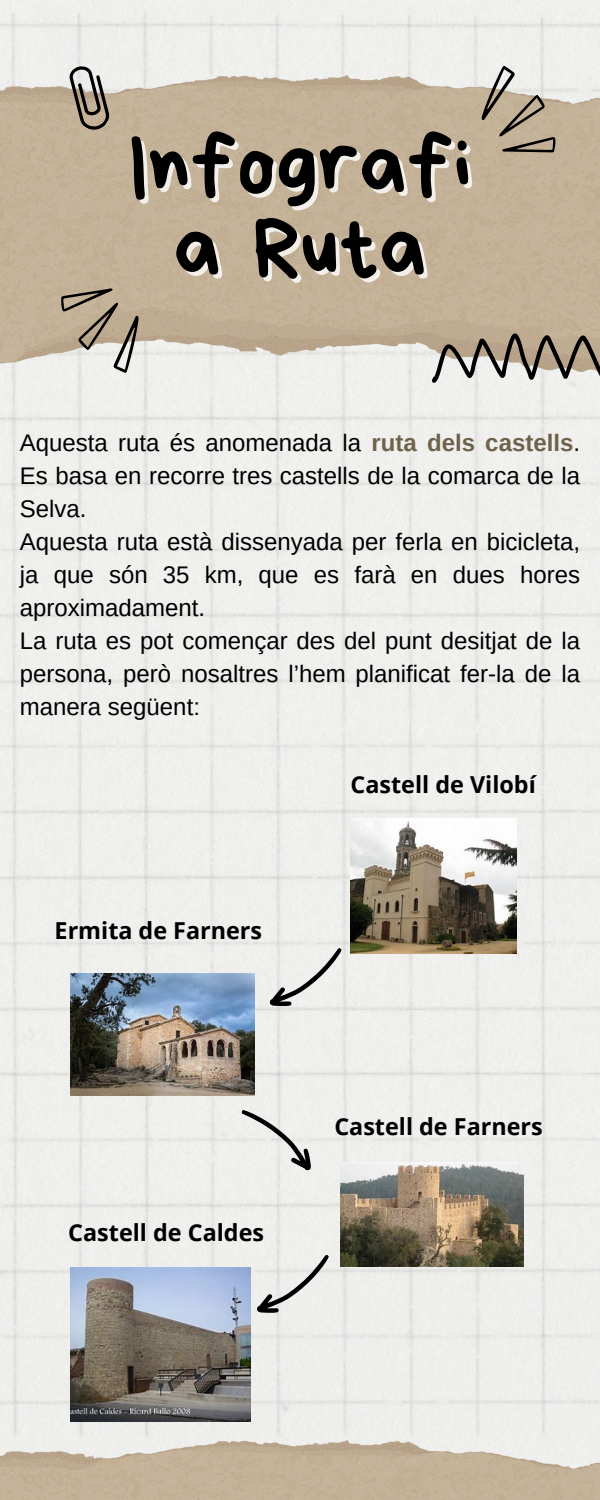
<style>
.page{position:relative;width:600px;height:1500px;background:#fff}
.page>*{position:absolute;margin:0;border:0;box-sizing:border-box;transform-origin:0 0}
.t1{font:87px "Bryndan Write";color:#000}
.t2{font:24px/33px "Arimo";color:#000;text-align:justify}
.t3{font:700 23.4px "Open Sans";color:#000}
.s1{font-weight:700;color:#6e624b}
</style>
<div class="page">
<img style="left:0;top:0;width:600px;height:1440px">
<img style="left:0;top:76px;width:600px;height:303px">
<svg style="left:50px;top:60px;width:77px;height:76px;background:#b8aea0"></svg>
<img style="left:0;top:1440px;width:600px;height:60px">
<svg style="left:432px;top:333px;width:168px;height:50px;background:#a69d90"></svg>
<svg style="left:461px;top:60px;width:111px;height:117px;background:#c1b5a3"></svg>
<svg style="left:46px;top:267px;width:116px;height:112px;background:#c0b4a3"></svg>
<img style="left:351px;top:818px;width:165px;height:135px">
<img style="left:71px;top:973px;width:184px;height:123px">
<img style="left:340px;top:1163px;width:183px;height:103px">
<img style="left:71px;top:1268px;width:179px;height:154px">
<svg style="left:267px;top:931px;width:75px;height:94px;background:#dbdbd9"></svg>
<svg style="left:255px;top:1238px;width:74px;height:93px;background:#dbdad9"></svg>
<svg style="left:232px;top:1110px;width:91px;height:62px;background:#d7d7d5"></svg>
<p class="t1" style="left:129px;top:121px;width:343px">Infografi</p>
<p class="t1" style="left:174px;top:204px;width:254px">a Ruta</p>
<p class="t2" style="left:20px;top:427px;width:562px">Aquesta ruta és anomenada la <span class="s1">ruta dels castells</span>.<br>Es basa en recorre tres castells de la comarca de la Selva.</p>
<h2 class="t2" style="left:20px;top:526px;width:562px">Aquesta ruta està dissenyada per ferla en bicicleta, ja que són 35 km, que es farà en dues hores aproximadament.</h2>
<h2 class="t2" style="left:20px;top:625px;width:562px">La ruta es pot començar des del punt desitjat de la persona, però nosaltres l’hem planificat fer-la de la manera següent:</h2>
<p class="t3" style="left:55px;top:914px;width:209px">Ermita de Farners</p>
<p class="t3" style="left:68px;top:1216px;width:197px">Castell de Caldes</p>
<p class="t3" style="left:351px;top:768px;width:187px">Castell de Vilobí</p>
<p class="t3" style="left:334px;top:1110px;width:210px">Castell de Farners</p>
</div>
